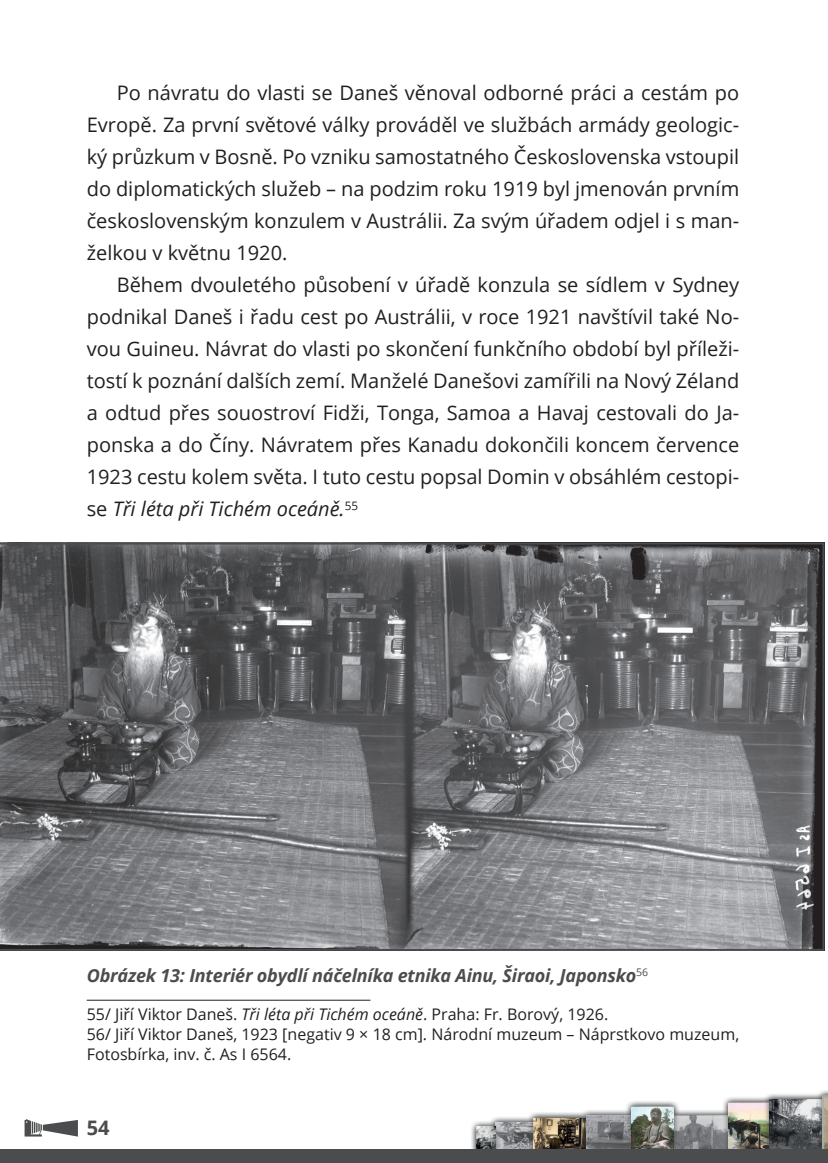
<style>
.page{position:relative;width:828px;height:1163px;background:#fff}
.page>*{position:absolute;margin:0;border:0;box-sizing:border-box;transform-origin:0 0}
.t1{font:20px/32px "Open Sans";color:#231f20;text-align:justify}
.t2{font:700 20px "Open Sans";color:#4b4c4d}
.t3{font:italic 700 18px "Open Sans";letter-spacing:-.01em;color:#4b4c4d}
.t4{font:16px/20px "Open Sans";color:#231f20}
.s1{font-style:italic}
</style>
<div class="page">
<svg style="left:492px;top:1117px;width:35px;height:5px"></svg>
<img style="left:501px;top:1122px;width:26px;height:27px">
<svg style="left:527px;top:1112px;width:52px;height:37px"></svg>
<img style="left:534px;top:1118px;width:45px;height:31px">
<svg style="left:579px;top:1110px;width:46px;height:39px"></svg>
<img style="left:586px;top:1115px;width:39px;height:34px">
<svg style="left:679px;top:1110px;width:43px;height:5px"></svg>
<img style="left:679px;top:1115px;width:43px;height:34px">
<svg style="left:625px;top:1101px;width:54px;height:48px"></svg>
<img style="left:631px;top:1106px;width:42px;height:43px">
<svg style="left:471px;top:1120px;width:30px;height:29px"></svg>
<img style="left:477px;top:1127px;width:18px;height:22px">
<svg style="left:722px;top:1097px;width:40px;height:52px"></svg>
<img style="left:728px;top:1103px;width:34px;height:46px">
<svg style="left:762px;top:1094px;width:53px;height:55px"></svg>
<img style="left:769px;top:1099px;width:46px;height:50px">
<svg style="left:815px;top:1090px;width:12px;height:59px"></svg>
<img style="left:822px;top:1095px;width:5px;height:54px">
<svg style="left:25px;top:1119px;width:53px;height:17px"></svg>
<div style="left:0;top:1149px;width:824px;height:14px;background:#4b4c4d"></div>
<hr style="left:824px;top:1149px;width:3px;height:14px;background:#4b4c4d">
<hr style="left:87px;top:999px;width:283px;height:1px;background:#231f20">
<svg style="left:0;top:542px;width:824px;height:409px;background:#717275"></svg>
<p class="t1" style="left:87px;top:76px;width:653px;text-indent:30px">Po návratu do vlasti se Daneš věnoval odborné práci a cestám po Evropě. Za první světové války prováděl ve službách armády geologic&shy;ký průzkum v Bosně. Po vzniku samostatného Československa vstoupil do diplomatických služeb – na podzim roku 1919 byl jmenován prvním československým konzulem v Austrálii. Za svým úřadem odjel i s man&shy;želkou v květnu 1920.</p>
<p class="t1" style="left:87px;top:268px;width:653px;text-indent:30px">Během dvouletého působení v úřadě konzula se sídlem v Sydney podnikal Daneš i řadu cest po Austrálii, v roce 1921 navštívil také No&shy;vou Guineu. Návrat do vlasti po skončení funkčního období byl příleži&shy;tostí k poznání dalších zemí. Manželé Danešovi zamířili na Nový Zéland a odtud přes souostroví Fidži, Tonga, Samoa a Havaj cestovali do Ja&shy;ponska a do Číny. Návratem přes Kanadu dokončili koncem července 1923 cestu kolem světa. I tuto cestu popsal Domin v obsáhlém cestopi&shy;se <span class="s1">Tři léta při Tichém oceáně.</span><sup>55</sup></p>
<p class="t3" style="left:87px;top:963px;width:562px">Obrázek 13: Interiér obydlí náčelníka etnika Ainu, Širaoi, Japonsko<sup>56</sup></p>
<p class="t4" style="left:87px;top:1004px;width:653px">55/ Jiří Viktor Daneš. <span class="s1">Tři léta při Tichém oceáně</span>. Praha: Fr. Borový, 1926.<br>56/ Jiří Viktor Daneš, 1923 [negativ 9 × 18 cm]. Národní muzeum – Náprstkovo muzeum,<br>Fotosbírka, inv. č. As I 6564.</p>
<p class="t2" style="left:87px;top:1113px;width:24px">54</p>
</div>
